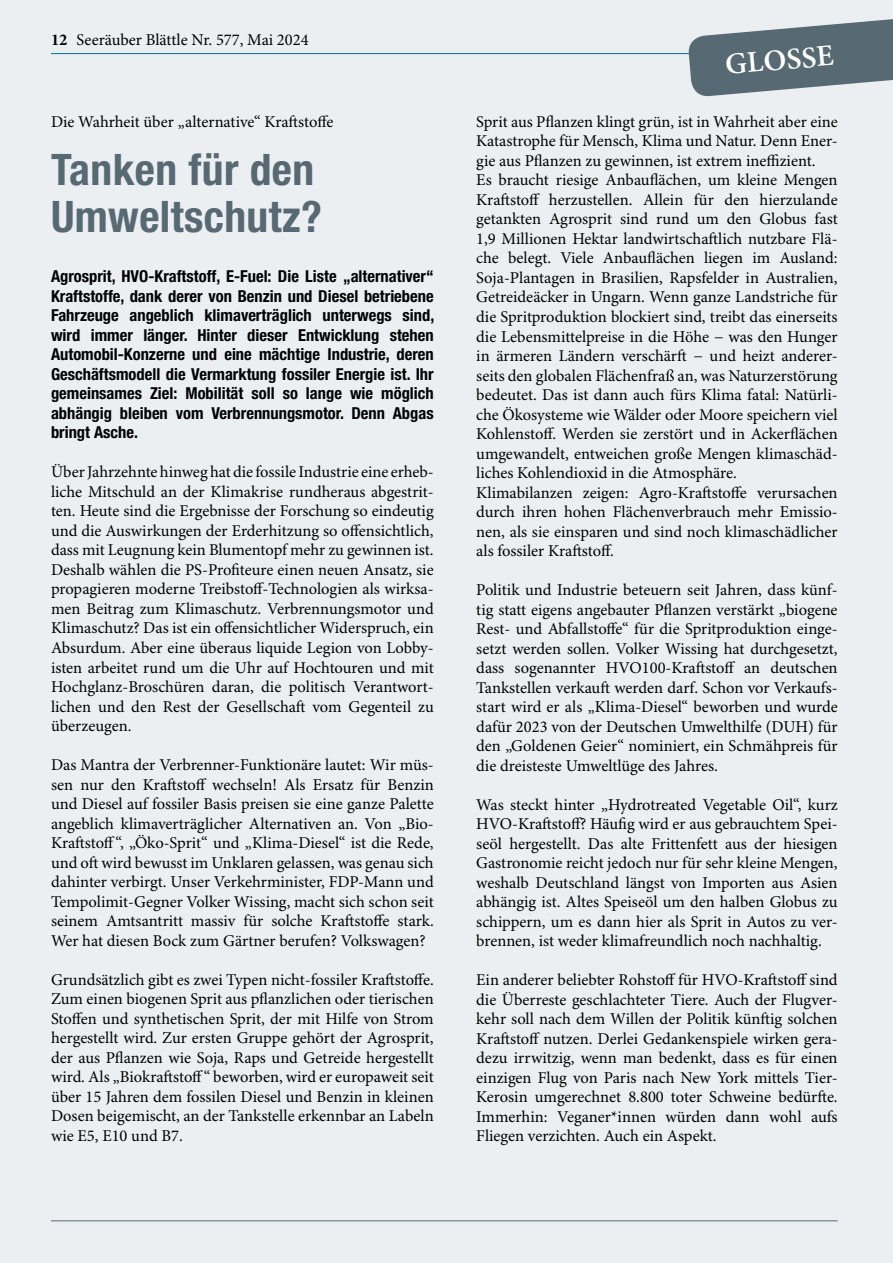
<style>
.page{position:relative;width:893px;height:1263px;background:#ebeff1}
.page>*{position:absolute;margin:0;border:0;box-sizing:border-box;transform-origin:0 0}
.t1{font:700 condensed 43.5px/46.5px "Helvetica Neue LT Pro";letter-spacing:.01em;color:#576972}
.t2{font:600 30px "Minion Pro";color:#fff}
.t3{font:16.5px/19.5px "Minion Pro";color:#000;text-align:justify}
.t4{font:700 condensed 16.5px/19.5px "Helvetica Neue LT Pro";color:#000;text-align:justify}
.s1{font-weight:700}
</style>
<div class="page">
<hr style="left:51px;top:53px;width:639px;height:1px;background:#0074a6">
<svg style="left:687px;top:19px;width:206px;height:78px"></svg>
<hr style="left:51px;top:1220px;width:787px;height:1px;background:#576972">
<p class="t3" style="left:51px;top:31px;width:259px"><span class="s1">12</span> Seeräuber Blättle Nr. 577, Mai 2024</p>
<p class="t3" style="left:51px;top:112px;width:284px">Die Wahrheit über „alternative“ Kraftstoffe</p>
<h1 class="t1" style="left:51px;top:146px;width:272px">Tanken für den<br>Umweltschutz?</h1>
<p class="t4" style="left:51px;top:267px;width:385px">Agrosprit, HVO-Kraftstoff, E-Fuel: Die Liste „alternativer“ Kraftstoffe, dank derer von Benzin und Diesel betriebene Fahrzeuge angeblich klimaverträglich unterwegs sind, wird immer länger. Hinter dieser Entwicklung stehen Automobil-Konzerne und eine mächtige Industrie, deren Geschäftsmodell die Vermarktung fossiler Energie ist. Ihr gemeinsames Ziel: Mobilität soll so lange wie möglich abhängig bleiben vom Verbrennungsmotor. Denn Abgas bringt Asche.</p>
<p class="t3" style="left:51px;top:463px;width:384px">Über Jahrzehnte hinweg hat die fossile Industrie eine erheb&shy;liche Mitschuld an der Klimakrise rundheraus abgestrit&shy;ten. Heute sind die Ergebnisse der Forschung so eindeutig und die Auswirkungen der Erderhitzung so offensichtlich, dass mit Leugnung kein Blumentopf mehr zu gewinnen ist.<br>Deshalb wählen die PS-Profiteure einen neuen Ansatz, sie propagieren moderne Treibstoff-Technologien als wirksa&shy;men Beitrag zum Klimaschutz. Verbrennungsmotor und Klimaschutz? Das ist ein offensichtlicher Widerspruch, ein Absurdum. Aber eine überaus liquide Legion von Lobby&shy;isten arbeitet rund um die Uhr auf Hochtouren und mit Hochglanz-Broschüren daran, die politisch Verantwort&shy;lichen und den Rest der Gesellschaft vom Gegenteil zu überzeugen.</p>
<p class="t3" style="left:51px;top:756px;width:384px">Das Mantra der Verbrenner-Funktionäre lautet: Wir müs&shy;sen nur den Kraftstoff wechseln! Als Ersatz für Benzin und Diesel auf fossiler Basis preisen sie eine ganze Palette angeblich klimaverträglicher Alternativen an. Von „Bio-Kraftstoff“, „Öko-Sprit“ und „Klima-Diesel“ ist die Rede, und oft wird bewusst im Unklaren gelassen, was genau sich dahinter verbirgt. Unser Verkehrminister, FDP-Mann und Tempolimit-Gegner Volker Wissing, macht sich schon seit seinem Amtsantritt massiv für solche Kraftstoffe stark.<br>Wer hat diesen Bock zum Gärtner berufen? Volkswagen?</p>
<p class="t3" style="left:51px;top:970px;width:384px">Grundsätzlich gibt es zwei Typen nicht-fossiler Kraftstoffe.<br>Zum einen biogenen Sprit aus pflanzlichen oder tierischen Stoffen und synthetischen Sprit, der mit Hilfe von Strom hergestellt wird. Zur ersten Gruppe gehört der Agrosprit, der aus Pflanzen wie Soja, Raps und Getreide hergestellt wird. Als „Biokraftstoff“ beworben, wird er europaweit seit über 15 Jahren dem fossilen Diesel und Benzin in kleinen Dosen beigemischt, an der Tankstelle erkennbar an Labeln wie E5, E10 und B7.</p>
<h2 class="t2" style="left:724px;top:47px;width:110px;rotate:-5deg">GLOSSE</h2>
<p class="t3" style="left:476px;top:113px;width:363px;text-align:left">Sprit aus Pflanzen klingt grün, ist in Wahrheit aber eine Katastrophe für Mensch, Klima und Natur. Denn Ener&shy;gie aus Pflanzen zu gewinnen, ist extrem ineffizient.<br>Es braucht riesige Anbauflächen, um kleine Mengen Kraftstoff herzustellen. Allein für den hierzulande getankten Agrosprit sind rund um den Globus fast 1,9 Millionen Hektar landwirtschaftlich nutzbare Flä&shy;che belegt. Viele Anbauflächen liegen im Ausland:<br>Soja-Plantagen in Brasilien, Rapsfelder in Australien, Getreideäcker in Ungarn. Wenn ganze Landstriche für die Spritproduktion blockiert sind, treibt das einerseits die Lebensmittelpreise in die Höhe − was den Hunger in ärmeren Ländern verschärft − und heizt anderer&shy;seits den globalen Flächenfraß an, was Naturzerstörung bedeutet. Das ist dann auch fürs Klima fatal: Natürli&shy;che Ökosysteme wie Wälder oder Moore speichern viel Kohlenstoff. Werden sie zerstört und in Ackerflächen umgewandelt, entweichen große Mengen klimaschäd&shy;liches Kohlendioxid in die Atmosphäre.<br>Klimabilanzen zeigen: Agro-Kraftstoffe verursachen durch ihren hohen Flächenverbrauch mehr Emissio&shy;nen, als sie einsparen und sind noch klimaschädlicher als fossiler Kraftstoff.</p>
<p class="t3" style="left:476px;top:581px;width:363px">Politik und Industrie beteuern seit Jahren, dass künf&shy;tig statt eigens angebauter Pflanzen verstärkt „biogene Rest- und Abfallstoffe“ für die Spritproduktion einge&shy;setzt werden sollen. Volker Wissing hat durchgesetzt, dass sogenannter HVO100-Kraftstoff an deutschen Tankstellen verkauft werden darf. Schon vor Verkaufs&shy;start wird er als „Klima-Diesel“ beworben und wurde dafür 2023 von der Deutschen Umwelthilfe (DUH) für den „Goldenen Geier“ nominiert, ein Schmähpreis für die dreisteste Umweltlüge des Jahres.</p>
<p class="t3" style="left:476px;top:795px;width:363px">Was steckt hinter „Hydrotreated Vegetable Oil“, kurz HVO-Kraftstoff? Häufig wird er aus gebrauchtem Spei&shy;seöl hergestellt. Das alte Frittenfett aus der hiesigen Gastronomie reicht jedoch nur für sehr kleine Mengen, weshalb Deutschland längst von Importen aus Asien abhängig ist. Altes Speiseöl um den halben Globus zu schippern, um es dann hier als Sprit in Autos zu ver&shy;brennen, ist weder klimafreundlich noch nachhaltig.</p>
<p class="t3" style="left:476px;top:971px;width:363px">Ein anderer beliebter Rohstoff für HVO-Kraftstoff sind die Überreste geschlachteter Tiere. Auch der Flugver&shy;kehr soll nach dem Willen der Politik künftig solchen Kraftstoff nutzen. Derlei Gedankenspiele wirken gera&shy;dezu irrwitzig, wenn man bedenkt, dass es für einen einzigen Flug von Paris nach New York mittels Tier-Kerosin umgerechnet 8.800 toter Schweine bedürfte.<br>Immerhin: Veganer*innen würden dann wohl aufs Fliegen verzichten. Auch ein Aspekt.</p>
</div>
